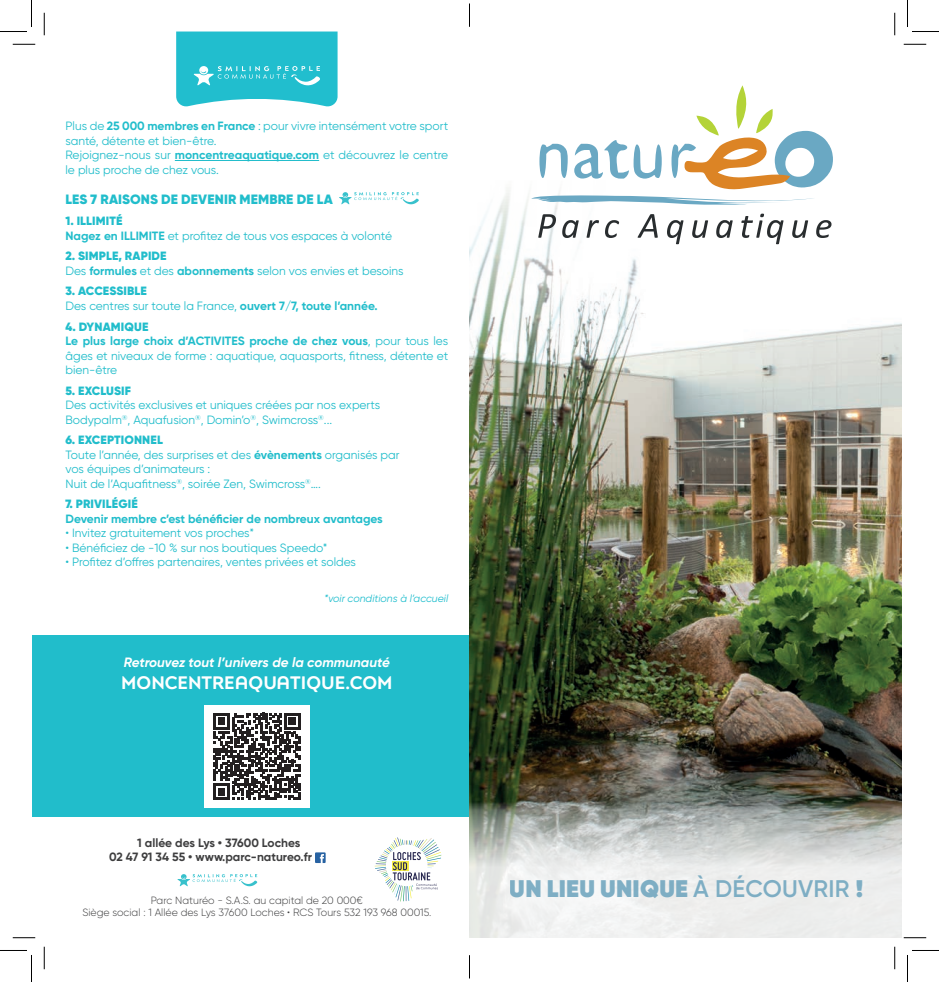
<style>
.page{position:relative;width:939px;height:982px;background:#fff}
.page>*{position:absolute;margin:0;border:0;box-sizing:border-box;transform-origin:0 0}
.t1{font:800 24px "Gilroy";letter-spacing:.01em;color:#6aa2bc}
.t2{font:600 18px "Posterama 1919";color:#fff}
.t3{font:italic 700 13.5px "Gilroy";color:#fff}
.t4{font:900 13.5px "Gilroy";letter-spacing:.01em;color:#21bdcb}
.t5{font:12px/14.4px "Gilroy";color:#21bdcb}
.t6{font:700 12px/14.4px "Gilroy";color:#3e3e3f}
.t7{font:700 12px "Gilroy";color:#21bdcb}
.t8{font:900 12px "Gilroy";letter-spacing:.01em;color:#21bdcb}
.t9{font:300 10.5px/12.6px "Gilroy";color:#3e3e3f;text-align:center}
.t10{font:italic 10.5px "Gilroy";color:#21bece}
.s1{font-weight:700}
.s2{font-weight:900}
.s3{font-weight:600}
</style>
<div class="page">
<hr style="left:175px;top:160px;width:144px;height:1px;background:#21bdcb">
<svg style="left:339px;top:192px;width:80px;height:12px"></svg>
<div style="left:32px;top:635px;width:437px;height:181px;background:#21bdcb"></div>
<div style="left:204px;top:705px;width:106px;height:102px;background:#fff"></div>
<svg style="left:213px;top:712px;width:87px;height:87px"></svg>
<svg style="left:315px;top:852px;width:11px;height:11px"></svg>
<svg style="left:375px;top:837px;width:66px;height:64px"></svg>
<svg style="left:177px;top:874px;width:80px;height:12px"></svg>
<svg style="left:176px;top:31px;width:162px;height:76px;background:#3ac5d3"></svg>
<img style="left:469px;top:190px;width:433px;height:518px">
<img style="left:469px;top:708px;width:438px;height:231px">
<svg style="left:538px;top:214px;width:18px;height:24px"></svg>
<svg style="left:562px;top:220px;width:17px;height:18px"></svg>
<svg style="left:586px;top:220px;width:13px;height:18px"></svg>
<svg style="left:605px;top:220px;width:14px;height:18px"></svg>
<svg style="left:638px;top:214px;width:20px;height:24px"></svg>
<svg style="left:667px;top:220px;width:16px;height:24px"></svg>
<svg style="left:692px;top:220px;width:16px;height:18px"></svg>
<svg style="left:716px;top:220px;width:17px;height:18px"></svg>
<svg style="left:792px;top:220px;width:16px;height:18px"></svg>
<svg style="left:816px;top:220px;width:15px;height:18px"></svg>
<svg style="left:531px;top:85px;width:302px;height:120px"></svg>
<svg style="left:741px;top:214px;width:42px;height:30px"></svg>
<hr style="left:904px;top:936px;width:22px;height:2px;background:#fff">
<svg style="left:13px;top:44px;width:22px;height:1px"></svg>
<svg style="left:904px;top:44px;width:22px;height:1px"></svg>
<svg style="left:13px;top:937px;width:22px;height:1px"></svg>
<svg style="left:904px;top:937px;width:22px;height:1px"></svg>
<svg style="left:44px;top:13px;width:1px;height:22px"></svg>
<svg style="left:44px;top:946px;width:1px;height:23px"></svg>
<svg style="left:894px;top:13px;width:1px;height:22px"></svg>
<svg style="left:894px;top:946px;width:1px;height:23px"></svg>
<svg style="left:0;top:0;width:32px;height:32px"></svg>
<svg style="left:0;top:950px;width:32px;height:31px"></svg>
<svg style="left:907px;top:0;width:32px;height:32px"></svg>
<svg style="left:907px;top:950px;width:32px;height:31px"></svg>
<svg style="left:469px;top:4px;width:1px;height:22px"></svg>
<svg style="left:469px;top:955px;width:1px;height:23px"></svg>
<p class="t5" style="left:66px;top:119px;width:384px">Plus de <span class="s1">25 000 membres en France</span> : pour vivre intensément votre sport santé, détente et bien-être.<br>Rejoignez-nous sur <span class="s1">moncentreaquatique.com</span> et découvrez le centre le plus proche de chez vous.</p>
<p class="t4" style="left:66px;top:191px;width:269px">LES 7 RAISONS DE DEVENIR MEMBRE DE LA</p>
<p class="t5" style="left:66px;top:213px;width:328px"><span class="s2">1. ILLIMITÉ<br></span><span class="s1">Nagez en ILLIMITE</span> et profitez de tous vos espaces à volonté</p>
<p class="t5" style="left:66px;top:249px;width:340px"><span class="s2">2. SIMPLE, RAPIDE<br></span>Des <span class="s1">formules</span> et des <span class="s1">abonnements</span> selon vos envies et besoins</p>
<p class="t5" style="left:66px;top:284px;width:314px"><span class="s2">3. ACCESSIBLE<br></span>Des centres sur toute la France, <span class="s1">ouvert 7/7, toute l’année.</span></p>
<p class="t5" style="left:66px;top:319px;width:384px"><span class="s2">4. DYNAMIQUE<br></span><span class="s1">Le plus large choix d’ACTIVITES proche de chez vous</span>, pour tous les âges et niveaux de forme : aquatique, aquasports, fitness, détente et bien-être</p>
<p class="t8" style="left:66px;top:383px;width:67px">5. EXCLUSIF</p>
<p class="t5" style="left:66px;top:397px;width:316px">Des activités exclusives et uniques créées par nos experts<br>Bodypalm<sup>®</sup>, Aquafusion<sup>®</sup>, Domin’o<sup>®</sup>, Swimcross<sup>®</sup>...</p>
<p class="t5" style="left:66px;top:433px;width:336px"><span class="s2">6. EXCEPTIONNEL<br></span>Toute l’année, des surprises et des <span class="s1">évènements</span> organisés par vos équipes d’animateurs :<br>Nuit de l’Aquafitness<sup>®</sup>, soirée Zen, Swimcross<sup>®</sup>….</p>
<p class="t8" style="left:66px;top:496px;width:74px">7. PRIVILÉGIÉ</p>
<p class="t7" style="left:66px;top:511px;width:319px">Devenir membre c’est bénéficier de nombreux avantages</p>
<p class="t5" style="left:66px;top:525px;width:190px">• Invitez gratuitement vos proches*</p>
<p class="t5" style="left:66px;top:540px;width:263px">• Bénéficiez de -10 % sur nos boutiques Speedo*</p>
<p class="t5" style="left:66px;top:554px;width:292px">• Profitez d’offres partenaires, ventes privées et soldes</p>
<p class="t10" style="left:324px;top:591px;width:125px">*voir conditions à l’accueil</p>
<p class="t3" style="left:124px;top:654px;width:268px">Retrouvez tout l’univers de la communauté</p>
<h2 class="t2" style="left:121px;top:670px;width:273px">MONCENTREAQUATIQUE.COM</h2>
<p class="t6" style="left:109px;top:835px;width:204px;text-indent:28px">1 allée des Lys • 37600 Loches<br>02 47 91 34 55 • www.parc-natureo.fr</p>
<p class="t9" style="left:82px;top:893px;width:350px">Parc Naturéo - S.A.S. au capital de 20 000€<br>Siège social : 1 Allée des Lys 37600 Loches • RCS Tours 532 193 968 00015.</p>
<h1 class="t1" style="left:510px;top:873px;width:355px">UN LIEU UNIQUE <span class="s3">À DÉCOUVRIR</span> !</h1>
</div>
